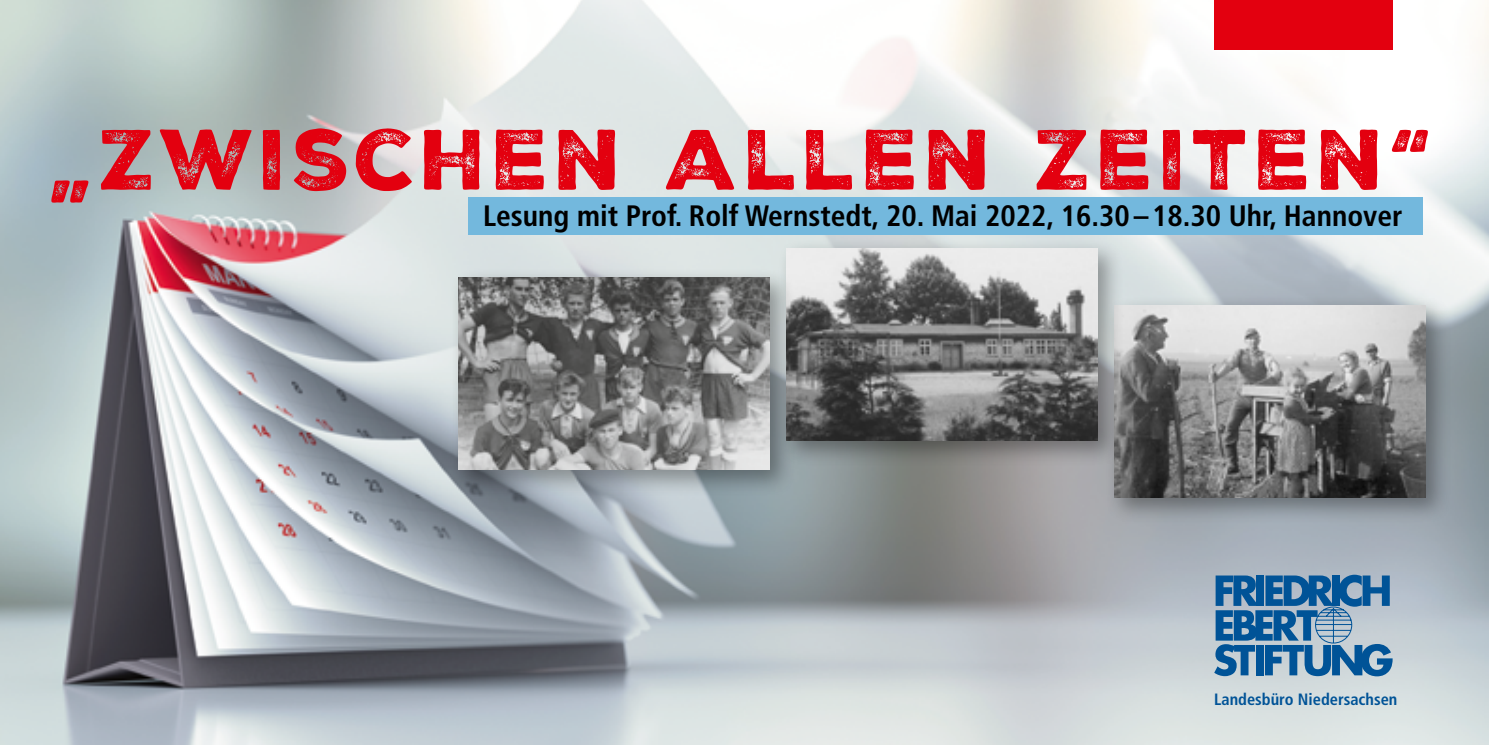
<style>
.page{position:relative;width:1489px;height:745px;background:#fff}
.page>*{position:absolute;margin:0;border:0;box-sizing:border-box;transform-origin:0 0}
.t1{font:82.5px "Nexa Rust Sans Black 2";letter-spacing:.06em;color:#e3000f}
.t2{font:700 condensed 29.5px "Frutiger";color:#000}
.t3{font:700 condensed 16.5px "Frutiger";color:#005397}
</style>
<div class="page">
<img style="left:0;top:0;width:1488px;height:744px">
<div style="left:1214px;top:0;width:178px;height:50px;background:#e3000f"></div>
<div style="left:468px;top:197px;width:954px;height:38px;background:#73b8dd"></div>
<div style="left:1104px;top:295px;width:347px;height:229px;background:#000;opacity:.35"></div>
<img style="left:1113px;top:305px;width:311px;height:192px">
<div style="left:777px;top:238px;width:346px;height:229px;background:#000;opacity:.35"></div>
<img style="left:786px;top:248px;width:311px;height:192px">
<div style="left:449px;top:267px;width:347px;height:229px;background:#000;opacity:.35"></div>
<img style="left:458px;top:277px;width:311px;height:192px">
<svg style="left:1214px;top:574px;width:178px;height:102px;background:#5788b1"></svg>
<h1 class="t1" style="left:50px;top:104px;width:1385px">„ZWISCHEN ALLEN ZEITEN“</h1>
<p class="t2" style="left:483px;top:198px;width:921px">Lesung mit Prof. Rolf Wernstedt, 20. Mai 2022, 16.30–18.30 Uhr, Hannover</p>
<p class="t3" style="left:1214px;top:688px;width:185px">Landesbüro Niedersachsen</p>
</div>
